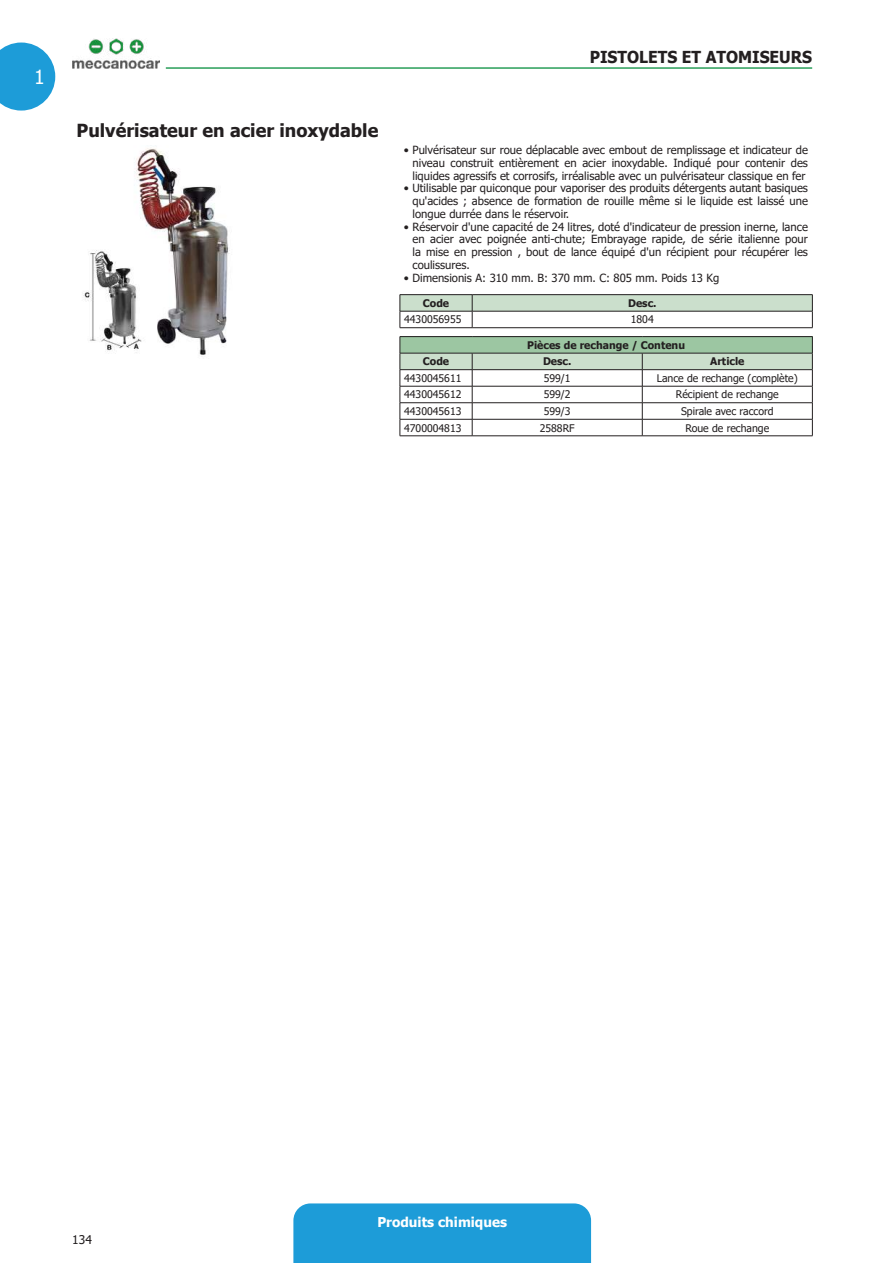
<style>
.page{position:relative;width:893px;height:1263px;background:#fff}
.page>*{position:absolute;margin:0;border:0;box-sizing:border-box;transform-origin:0 0}
.t1{font:19.5px "Tahoma";color:#fff}
.t2{font:700 18px "Tahoma";color:#231f20}
.t3{font:700 16.5px "Tahoma";color:#231f20;scale:.95 1}
.t4{font:700 13.5px "Tahoma";color:#fff}
.t5{font:12px "Tahoma";color:#231f20}
.t6{font:11.25px/12.8px "Tahoma";color:#231f20;text-align:justify}
.t7{font:10.5px "Tahoma";color:#231f20}
.t8{font:700 10.5px "Tahoma";color:#231f20}
</style>
<div class="page">
<div style="left:293px;top:1203px;width:298px;height:60px;background:#1d9cd8"></div>
<svg style="left:0;top:43px;width:55px;height:68px;background:#40abde"></svg>
<img style="left:72px;top:38px;width:87px;height:31px">
<hr style="left:166px;top:67px;width:646px;height:2px;background:#2a9e59">
<img style="left:83px;top:148px;width:147px;height:209px">
<hr style="left:400px;top:294px;width:72px;height:1px;background:#231f20">
<hr style="left:472px;top:294px;width:341px;height:1px;background:#231f20">
<svg style="left:400px;top:295px;width:413px;height:32px"></svg>
<hr style="left:400px;top:327px;width:72px;height:1px;background:#231f20">
<hr style="left:472px;top:327px;width:341px;height:1px;background:#231f20">
<hr style="left:400px;top:336px;width:72px;height:1px;background:#231f20">
<hr style="left:472px;top:336px;width:170px;height:1px;background:#231f20">
<hr style="left:642px;top:336px;width:171px;height:1px;background:#231f20">
<svg style="left:400px;top:337px;width:413px;height:99px"></svg>
<hr style="left:400px;top:436px;width:72px;height:1px;background:#231f20">
<hr style="left:472px;top:436px;width:170px;height:1px;background:#231f20">
<hr style="left:642px;top:436px;width:171px;height:1px;background:#231f20">
<h1 class="t1" style="left:34px;top:64px;width:12px">1</h1>
<h2 class="t2" style="left:77px;top:118px;width:303px">Pulvérisateur en acier inoxydable</h2>
<h3 class="t3" style="left:590px;top:45px;width:51px">Pistole</h3>
<h3 class="t3" style="left:658px;top:45px;width:84px">ts et atomiseu</h3>
<h3 class="t3" style="left:791px;top:45px;width:22px">rs</h3>
<p class="t6" style="left:412px;top:144px;width:397px;text-indent:-9px">• Pulvérisateur sur roue déplacable avec embout de remplissage et indicateur de niveau construit entièrement en acier inoxydable. Indiqué pour contenir des liquides agressifs et corrosifs, irréalisable avec un pulvérisateur classique en fer</p>
<p class="t6" style="left:412px;top:183px;width:397px;text-indent:-9px">• Utilisable par quiconque pour vaporiser des produits détergents autant basiques qu'acides ; absence de formation de rouille même si le liquide est laissé une longue durrée dans le réservoir.</p>
<p class="t6" style="left:412px;top:221px;width:397px;text-indent:-9px">• Réservoir d'une capacité de 24 litres, doté d'indicateur de pression inerne, lance en acier avec poignée anti-chute; Embrayage rapide, de série italienne pour la mise en pression , bout de lance équipé d'un récipient pour récupérer les coulissures.</p>
<p class="t6" style="left:404px;top:272px;width:317px">• Dimensionis A: 310 mm. B: 370 mm. C: 805 mm. Poids 13 Kg</p>
<p class="t8" style="left:423px;top:296px;width:28px">Code</p>
<p class="t8" style="left:628px;top:296px;width:30px">Desc.</p>
<p class="t7" style="left:404px;top:313px;width:59px">4430056955</p>
<p class="t7" style="left:631px;top:313px;width:24px">1804</p>
<p class="t8" style="left:527px;top:338px;width:159px">Pièces de rechange / Contenu</p>
<p class="t8" style="left:423px;top:354px;width:28px">Code</p>
<p class="t8" style="left:543px;top:354px;width:30px">Desc.</p>
<p class="t8" style="left:710px;top:354px;width:36px">Article</p>
<p class="t7" style="left:404px;top:371px;width:59px">4430045611</p>
<p class="t7" style="left:544px;top:371px;width:28px">599/1</p>
<p class="t7" style="left:657px;top:371px;width:142px">Lance de rechange (complète)</p>
<p class="t7" style="left:404px;top:388px;width:59px">4430045612</p>
<p class="t7" style="left:544px;top:388px;width:28px">599/2</p>
<p class="t7" style="left:676px;top:388px;width:104px">Récipient de rechange</p>
<p class="t7" style="left:404px;top:404px;width:59px">4430045613</p>
<p class="t7" style="left:544px;top:404px;width:28px">599/3</p>
<p class="t7" style="left:681px;top:404px;width:94px">Spirale avec raccord</p>
<p class="t7" style="left:404px;top:421px;width:59px">4700004813</p>
<p class="t7" style="left:540px;top:421px;width:36px">2588RF</p>
<p class="t7" style="left:685px;top:421px;width:85px">Roue de rechange</p>
<p class="t5" style="left:72px;top:1231px;width:21px">134</p>
<p class="t4" style="left:377px;top:1212px;width:131px">Produits chimiques</p>
</div>
